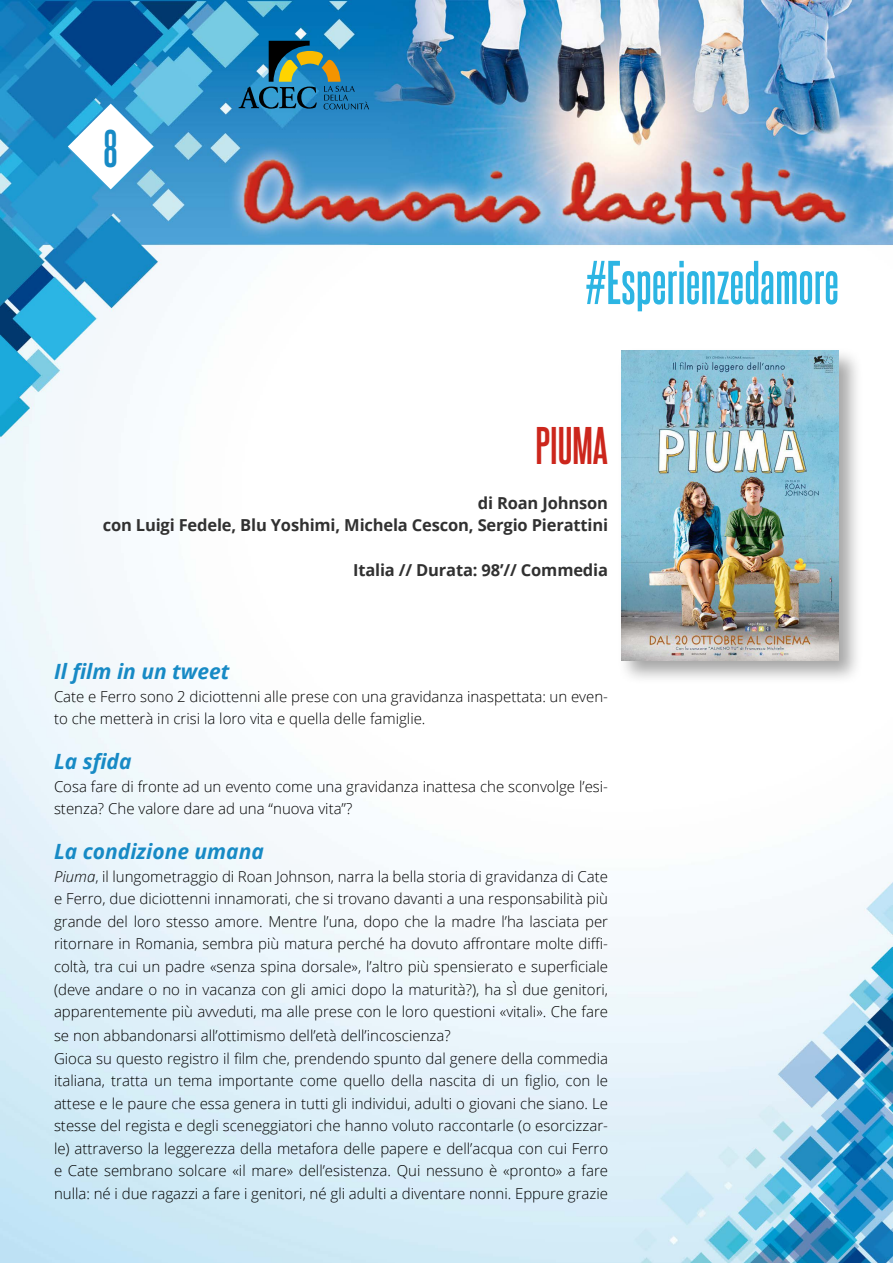
<style>
.page{position:relative;width:893px;height:1263px;background:#fff}
.page>*{position:absolute;margin:0;border:0;box-sizing:border-box;transform-origin:0 0}
.t1{font:700 52.5px "Steelfish Rg";color:#2cb5e3}
.t2{font:700 45px "Steelfish Rg";color:#cc261c}
.t3{font:700 45px "Steelfish Rg";color:#178ac5}
.t4{font:italic 700 21px "Open Sans";color:#178ac5}
.t5{font:700 16.5px/22.5px "Open Sans";letter-spacing:-.01em;color:#313131;text-align:right}
.t6{font:300 15px/22.5px "Open Sans";color:#000}
.s1{font-style:italic}
</style>
<div class="page">
<img style="left:0;top:0;width:892px;height:1263px">
<div style="left:617px;top:347px;width:246px;height:338px;background:#000;opacity:.35"></div>
<img style="left:621px;top:351px;width:217px;height:309px">
<svg style="left:239px;top:41px;width:130px;height:68px;background:#307995"></svg>
<svg style="left:68px;top:104px;width:86px;height:85px"></svg>
<h2 class="t3" style="left:104px;top:121px;width:16px">8</h2>
<h1 class="t1" style="left:585px;top:250px;width:255px">#Esperienzedamore</h1>
<h2 class="t2" style="left:535px;top:418px;width:74px">piuma</h2>
<p class="t5" style="left:103px;top:491px;width:507px">di Roan Johnson<br>con Luigi Fedele, Blu Yoshimi, Michela Cescon, Sergio Pierattini</p>
<p class="t5" style="left:353px;top:558px;width:257px">Italia // Durata: 98’// Commedia</p>
<h3 class="t4" style="left:54px;top:657px;width:177px">Il film in un tweet</h3>
<p class="t6" style="left:54px;top:685px;width:556px">Cate e Ferro sono 2 diciottenni alle prese con una gravidanza inaspettata: un even&shy;to che metterà in crisi la loro vita e quella delle famiglie.</p>
<h3 class="t4" style="left:54px;top:747px;width:79px">La sfida</h3>
<p class="t6" style="left:54px;top:775px;width:556px">Cosa fare di fronte ad un evento come una gravidanza inattesa che sconvolge l’esi&shy;stenza? Che valore dare ad una “nuova vita”?</p>
<h3 class="t4" style="left:54px;top:837px;width:211px">La condizione umana</h3>
<p class="t6" style="left:54px;top:865px;width:556px;text-align:justify"><span class="s1">Piuma</span>, il lungometraggio di Roan Johnson, narra la bella storia di gravidanza di Cate e Ferro, due diciottenni innamorati, che si trovano davanti a una responsabilità più grande del loro stesso amore. Mentre l’una, dopo che la madre l’ha lasciata per ritornare in Romania, sembra più matura perché ha dovuto affrontare molte diffi&shy;coltà, tra cui un padre «senza spina dorsale», l’altro più spensierato e superficiale (deve andare o no in vacanza con gli amici dopo la maturità?), ha sÌ due genitori, apparentemente più avveduti, ma alle prese con le loro questioni «vitali». Che fare</p>
<p class="t6" style="left:54px;top:1024px;width:556px">se non abbandonarsi all’ottimismo dell’età dell’incoscienza?<br>Gioca su questo registro il film che, prendendo spunto dal genere della commedia italiana, tratta un tema importante come quello della nascita di un figlio, con le attese e le paure che essa genera in tutti gli individui, adulti o giovani che siano. Le stesse del regista e degli sceneggiatori che hanno voluto raccontarle (o esorcizzar&shy;le) attraverso la leggerezza della metafora delle papere e dell’acqua con cui Ferro e Cate sembrano solcare «il mare» dell’esistenza. Qui nessuno è «pronto» a fare nulla: né i due ragazzi a fare i genitori, né gli adulti a diventare nonni. Eppure grazie</p>
</div>
